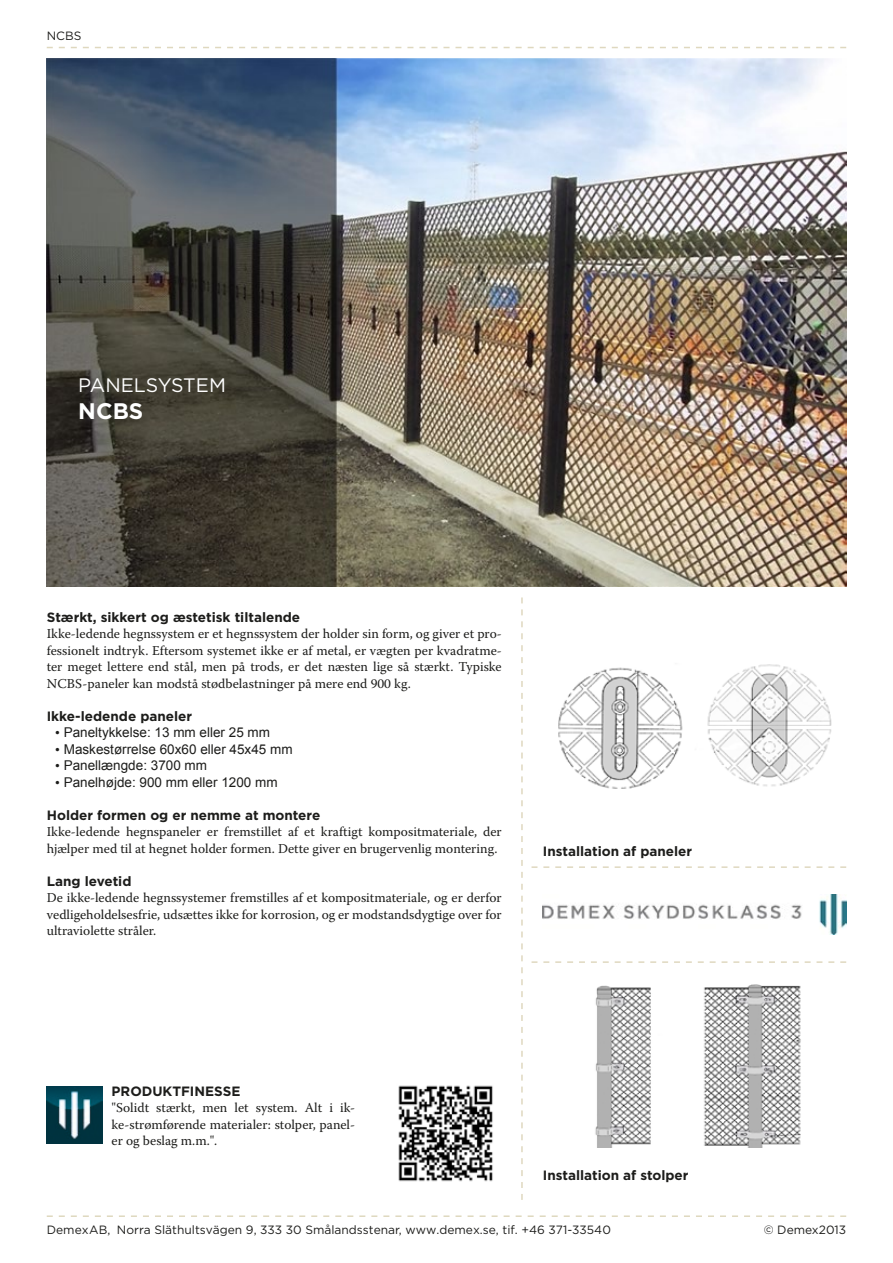
<style>
.page{position:relative;width:893px;height:1263px;background:#fff}
.page>*{position:absolute;margin:0;border:0;box-sizing:border-box;transform-origin:0 0}
.t1{font:700 22.5px "Gotham";color:#fff}
.t2{font:900 19.5px "Gotham";color:#fff}
.t3{font:13.5px/16.5px "Warnock Pro";color:#1d1d1b;text-align:justify}
.t4{font:700 13.5px "Gotham";color:#1d1d1b}
.t5{font:13.5px "Arial";color:#1d1d1b}
.t6{font:900 12px "Gotham";color:#1d1d1b}
.s1{font-family:"Times New Roman"}
.s2{font-weight:400}
</style>
<div class="page">
<svg style="left:47px;top:47px;width:799px;height:1px"></svg>
<svg style="left:47px;top:1215px;width:799px;height:2px"></svg>
<img style="left:543px;top:895px;width:303px;height:40px">
<svg style="left:521px;top:597px;width:2px;height:603px"></svg>
<svg style="left:531px;top:866px;width:315px;height:2px"></svg>
<svg style="left:531px;top:961px;width:315px;height:2px"></svg>
<img style="left:47px;top:1086px;width:56px;height:57px">
<img style="left:558px;top:664px;width:274px;height:125px">
<img style="left:398px;top:1085px;width:95px;height:97px">
<img style="left:47px;top:59px;width:799px;height:528px">
<img style="left:595px;top:984px;width:206px;height:163px">
<p class="t6" style="left:47px;top:29px;width:36px">NCBS</p>
<h2 class="t2" style="left:78px;top:374px;width:190px">STÄNGSELSYSTEM</h2>
<h2 class="t2" style="left:78px;top:374px;width:149px">PANELSYSTEM</h2>
<h1 class="t1" style="left:78px;top:398px;width:67px">NCBS</h1>
<p class="t4" style="left:47px;top:609px;width:255px">Stærkt, sikkert og æstetisk tiltalende</p>
<p class="t3" style="left:47px;top:625px;width:456px">Ikke-ledende hegnssystem er et hegnssystem der holder sin form, og giver et pro&shy;fessionelt indtryk. Eftersom systemet ikke er af metal, er vægten per kvadratme&shy;ter meget lettere end stål, men på trods, er det næsten lige så stærkt. Typiske NCBS-paneler kan modstå stødbelastninger på mere end 900 kg.</p>
<p class="t4" style="left:47px;top:708px;width:147px">Ikke-ledende paneler</p>
<p class="t5" style="left:55px;top:724px;width:216px"><span class="s1">•</span> Paneltykkelse: 13 mm eller 25 mm</p>
<p class="t5" style="left:55px;top:740px;width:239px"><span class="s1">•</span> Maskestørrelse 60x60 eller 45x45 mm</p>
<p class="t5" style="left:55px;top:757px;width:153px"><span class="s1">•</span> Panellængde: 3700 mm</p>
<p class="t5" style="left:55px;top:773px;width:224px"><span class="s1">•</span> Panelhøjde: 900 mm eller 1200 mm</p>
<p class="t4" style="left:47px;top:807px;width:275px">Holder formen og er nemme at montere</p>
<p class="t3" style="left:47px;top:823px;width:456px">Ikke-ledende hegnspaneler er fremstillet af et kraftigt kompositmateriale, der hjælper med til at hegnet holder formen. Dette giver en brugervenlig montering.</p>
<p class="t4" style="left:47px;top:873px;width:86px">Lang levetid</p>
<p class="t3" style="left:47px;top:889px;width:456px">De ikke-ledende hegnssystemer fremstilles af et kompositmateriale, og er derfor vedligeholdelsesfrie, udsættes ikke for korrosion, og er modstandsdygtige over for ultraviolette stråler.</p>
<p class="t4" style="left:543px;top:844px;width:151px">Installation af paneler</p>
<p class="t4" style="left:112px;top:1083px;width:130px">PRODUKTFINESSE</p>
<p class="t3" style="left:112px;top:1099px;width:245px">"Solidt stærkt, men let system. Alt i ik&shy;ke-strømførende materialer: stolper, panel&shy;er og beslag m.m.".</p>
<p class="t4" style="left:543px;top:1167px;width:147px">Installation af stolper</p>
<p class="t6" style="left:47px;top:1223px;width:566px">Demex AB, <span class="s2">Norra Släthultsvägen 9</span>, 333 3<span class="s2">0</span> Smålandsstenar, www.demex.se, tif. +46 371-33540</p>
<p class="t6" style="left:764px;top:1223px;width:84px">© Demex2013</p>
</div>
